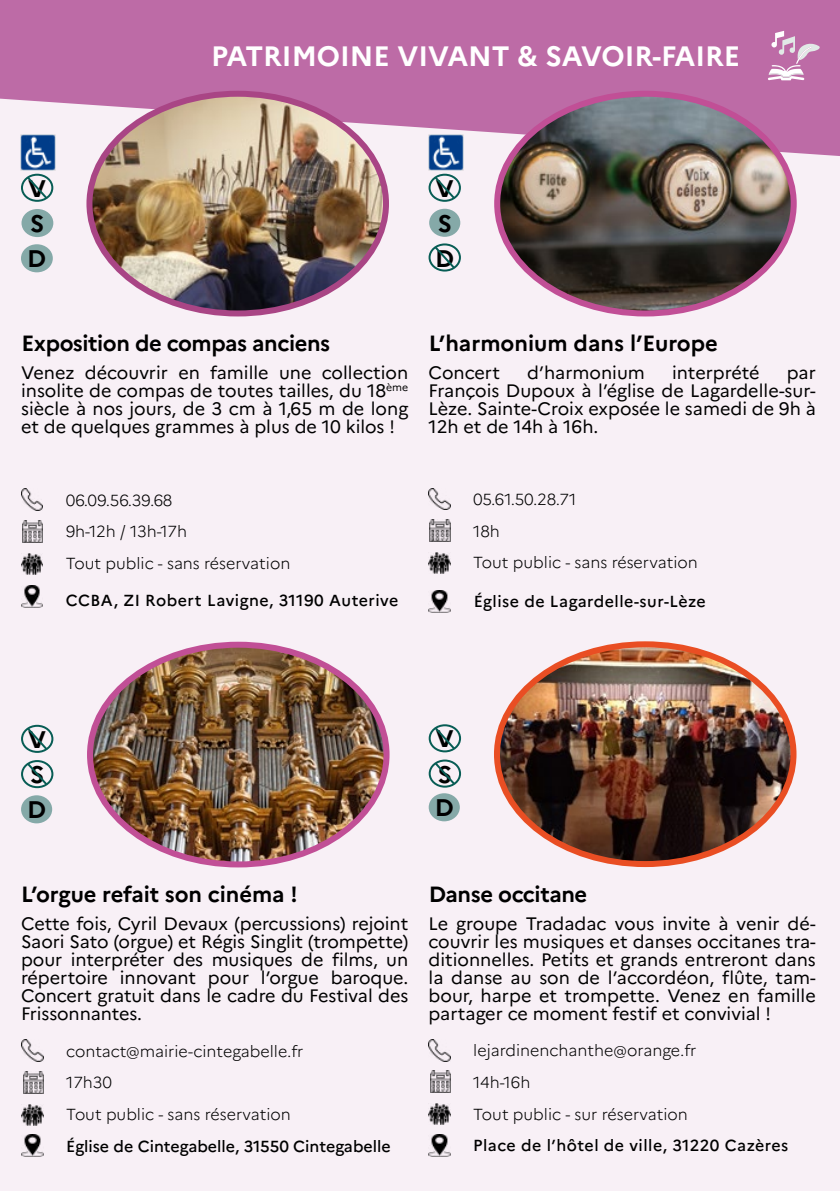
<style>
.page{position:relative;width:840px;height:1191px;background:#fff}
.page>*{position:absolute;margin:0;border:0;box-sizing:border-box;transform-origin:0 0}
.t1{font:700 28px "Marianne";color:#fff}
.t2{font:700 24px "Marianne";color:#000}
.t3{font:700 22px "Marianne";letter-spacing:-.02em;color:#000}
.t4{font:700 22px "Marianne";color:#000}
.t5{font:18px/18px "Marianne";color:#000;text-align:justify}
.t6{font:300 16px "Marianne";color:#000}
.t7{font:500 16px "Marianne";letter-spacing:.025em;color:#000}
.t8{font:500 16px "Marianne";color:#000}
</style>
<div class="page">
<div style="left:0;top:0;width:839px;height:1191px;background:#f8f0f6"></div>
<svg style="left:0;top:0;width:839px;height:159px;background:#c175ac"></svg>
<svg style="left:767px;top:31px;width:52px;height:49px;background:#cb92bb"></svg>
<div style="left:22px;top:210px;width:30px;height:26px;background:#85a9a8;border-radius:50%"></div>
<div style="left:21px;top:209px;width:32px;height:28px;border:2px solid #085d55;border-radius:50%"></div>
<div style="left:22px;top:245px;width:30px;height:26px;background:#85a9a8;border-radius:50%"></div>
<div style="left:21px;top:244px;width:32px;height:28px;border:2px solid #085d55;border-radius:50%"></div>
<img style="left:89px;top:94px;width:297px;height:219px">
<div style="left:86px;top:91px;width:303px;height:225px;border:6px solid #a94585;border-radius:50%"></div>
<img style="left:21px;top:488px;width:22px;height:22px">
<img style="left:21px;top:553px;width:22px;height:21px">
<img style="left:23px;top:520px;width:20px;height:22px">
<img style="left:21px;top:585px;width:22px;height:22px">
<div style="left:21px;top:174px;width:32px;height:28px;border:2px solid #085d55;border-radius:50%"></div>
<svg style="left:25px;top:175px;width:24px;height:26px"></svg>
<img style="left:500px;top:644px;width:293px;height:220px">
<div style="left:493px;top:641px;width:303px;height:226px;border:6px solid #e94e23;border-radius:50%"></div>
<img style="left:428px;top:1039px;width:22px;height:22px">
<img style="left:428px;top:1103px;width:22px;height:21px">
<img style="left:430px;top:1071px;width:20px;height:21px">
<img style="left:428px;top:1134px;width:22px;height:22px">
<div style="left:429px;top:794px;width:29px;height:26px;background:#85a9a8;border-radius:50%"></div>
<div style="left:428px;top:793px;width:31px;height:28px;border:2px solid #085d55;border-radius:50%"></div>
<div style="left:428px;top:724px;width:33px;height:28px;border:2px solid #085d55;border-radius:50%"></div>
<svg style="left:432px;top:725px;width:24px;height:26px"></svg>
<div style="left:428px;top:759px;width:33px;height:28px;border:2px solid #085d55;border-radius:50%"></div>
<svg style="left:432px;top:760px;width:24px;height:26px"></svg>
<div style="left:22px;top:796px;width:29px;height:26px;background:#85a9a8;border-radius:50%"></div>
<div style="left:21px;top:795px;width:31px;height:28px;border:2px solid #085d55;border-radius:50%"></div>
<img style="left:90px;top:648px;width:296px;height:216px">
<div style="left:87px;top:641px;width:302px;height:226px;border:6px solid #c14f96;border-radius:50%"></div>
<img style="left:22px;top:1039px;width:21px;height:22px">
<img style="left:22px;top:1104px;width:21px;height:21px">
<img style="left:23px;top:1071px;width:20px;height:22px">
<img style="left:22px;top:1134px;width:21px;height:22px">
<div style="left:21px;top:725px;width:32px;height:28px;border:2px solid #085d55;border-radius:50%"></div>
<svg style="left:25px;top:726px;width:24px;height:26px"></svg>
<div style="left:21px;top:760px;width:32px;height:28px;border:2px solid #085d55;border-radius:50%"></div>
<svg style="left:25px;top:761px;width:24px;height:26px"></svg>
<img style="left:497px;top:94px;width:296px;height:219px">
<div style="left:494px;top:91px;width:302px;height:225px;border:6px solid #c14f96;border-radius:50%"></div>
<img style="left:428px;top:488px;width:22px;height:22px">
<img style="left:428px;top:552px;width:22px;height:21px">
<img style="left:430px;top:520px;width:20px;height:21px">
<img style="left:428px;top:590px;width:22px;height:22px">
<div style="left:430px;top:210px;width:29px;height:26px;background:#85a9a8;border-radius:50%"></div>
<div style="left:429px;top:209px;width:31px;height:28px;border:2px solid #085d55;border-radius:50%"></div>
<div style="left:428px;top:174px;width:32px;height:28px;border:2px solid #085d55;border-radius:50%"></div>
<svg style="left:432px;top:175px;width:24px;height:26px"></svg>
<div style="left:428px;top:243px;width:32px;height:28px;border:2px solid #085d55;border-radius:50%"></div>
<svg style="left:432px;top:244px;width:24px;height:26px"></svg>
<img style="left:428px;top:135px;width:35px;height:35px">
<img style="left:20px;top:135px;width:35px;height:35px">
<p class="t2" style="left:28px;top:170px;width:19px">V</p>
<p class="t2" style="left:30px;top:205px;width:16px">S</p>
<p class="t2" style="left:27px;top:240px;width:21px">D</p>
<h1 class="t1" style="left:211px;top:34px;width:530px">PATRIMOINE VIVANT &amp; SAVOIR-FAIRE</h1>
<p class="t2" style="left:435px;top:170px;width:19px">V</p>
<p class="t2" style="left:437px;top:205px;width:16px">S</p>
<p class="t2" style="left:435px;top:239px;width:21px">D</p>
<p class="t3" style="left:21px;top:326px;width:310px">Exposition de compas anciens</p>
<p class="t5" style="left:21px;top:362px;width:388px">Venez découvrir en famille une collection insolite de compas de toutes tailles, du 18<sup>ème </sup>siècle à nos jours, de 3 cm à 1,65 m de long et de quelques grammes à plus de 10 kilos !</p>
<p class="t4" style="left:428px;top:326px;width:290px">L’harmonium dans l’Europe</p>
<p class="t5" style="left:428px;top:362px;width:73px">Concert</p>
<p class="t5" style="left:527px;top:362px;width:119px">d’harmonium</p>
<p class="t5" style="left:671px;top:362px;width:89px">interprété</p>
<p class="t5" style="left:428px;top:362px;width:388px;text-indent:358px">par François Dupoux à l’église de Lagardelle-sur-Lèze. Sainte-Croix exposée le samedi de 9h à 12h et de 14h à 16h.</p>
<p class="t6" style="left:66px;top:487px;width:108px">06.09.56.39.68</p>
<p class="t6" style="left:66px;top:519px;width:123px">9h-12h / 13h-17h</p>
<p class="t6" style="left:66px;top:551px;width:226px">Tout public - sans réservation</p>
<p class="t7" style="left:66px;top:588px;width:334px">CCBA, ZI Robert Lavigne, 31190 Auterive</p>
<p class="t6" style="left:473px;top:487px;width:105px">05.61.50.28.71</p>
<p class="t6" style="left:473px;top:518px;width:28px">18h</p>
<p class="t6" style="left:473px;top:550px;width:226px">Tout public - sans réservation</p>
<p class="t7" style="left:473px;top:589px;width:233px">Église de Lagardelle-sur-Lèze</p>
<p class="t2" style="left:28px;top:720px;width:19px">V</p>
<p class="t2" style="left:30px;top:756px;width:16px">S</p>
<p class="t2" style="left:27px;top:791px;width:21px">D</p>
<p class="t2" style="left:435px;top:720px;width:19px">V</p>
<p class="t2" style="left:437px;top:755px;width:16px">S</p>
<p class="t2" style="left:434px;top:789px;width:21px">D</p>
<p class="t3" style="left:21px;top:877px;width:278px">L’orgue refait son cinéma !</p>
<p class="t5" style="left:21px;top:913px;width:388px">Cette fois, Cyril Devaux (percussions) rejoint Saori Sato (orgue) et Régis Singlit (trompette) pour interpréter des musiques de films, un répertoire innovant pour l’orgue baroque.<br>Concert gratuit dans le cadre du Festival des Frissonnantes.</p>
<p class="t6" style="left:66px;top:1038px;width:239px">contact@mairie-cintegabelle.fr</p>
<p class="t6" style="left:66px;top:1070px;width:47px">17h30</p>
<p class="t6" style="left:66px;top:1102px;width:226px">Tout public - sans réservation</p>
<p class="t8" style="left:66px;top:1133px;width:326px">Église de Cintegabelle, 31550 Cintegabelle</p>
<p class="t3" style="left:428px;top:877px;width:160px">Danse occitane</p>
<p class="t5" style="left:428px;top:912px;width:388px">Le groupe Tradadac vous invite à venir dé&shy;couvrir les musiques et danses occitanes tra&shy;ditionnelles. Petits et grands entreront dans la danse au son de l’accordéon, flûte, tam&shy;bour, harpe et trompette. Venez en famille partager ce moment festif et convivial !</p>
<p class="t6" style="left:473px;top:1038px;width:225px">lejardinenchanthe@orange.fr</p>
<p class="t6" style="left:473px;top:1069px;width:59px">14h-16h</p>
<p class="t6" style="left:473px;top:1101px;width:216px">Tout public - sur réservation</p>
<p class="t7" style="left:473px;top:1133px;width:316px">Place de l’hôtel de ville, 31220 Cazères</p>
</div>
